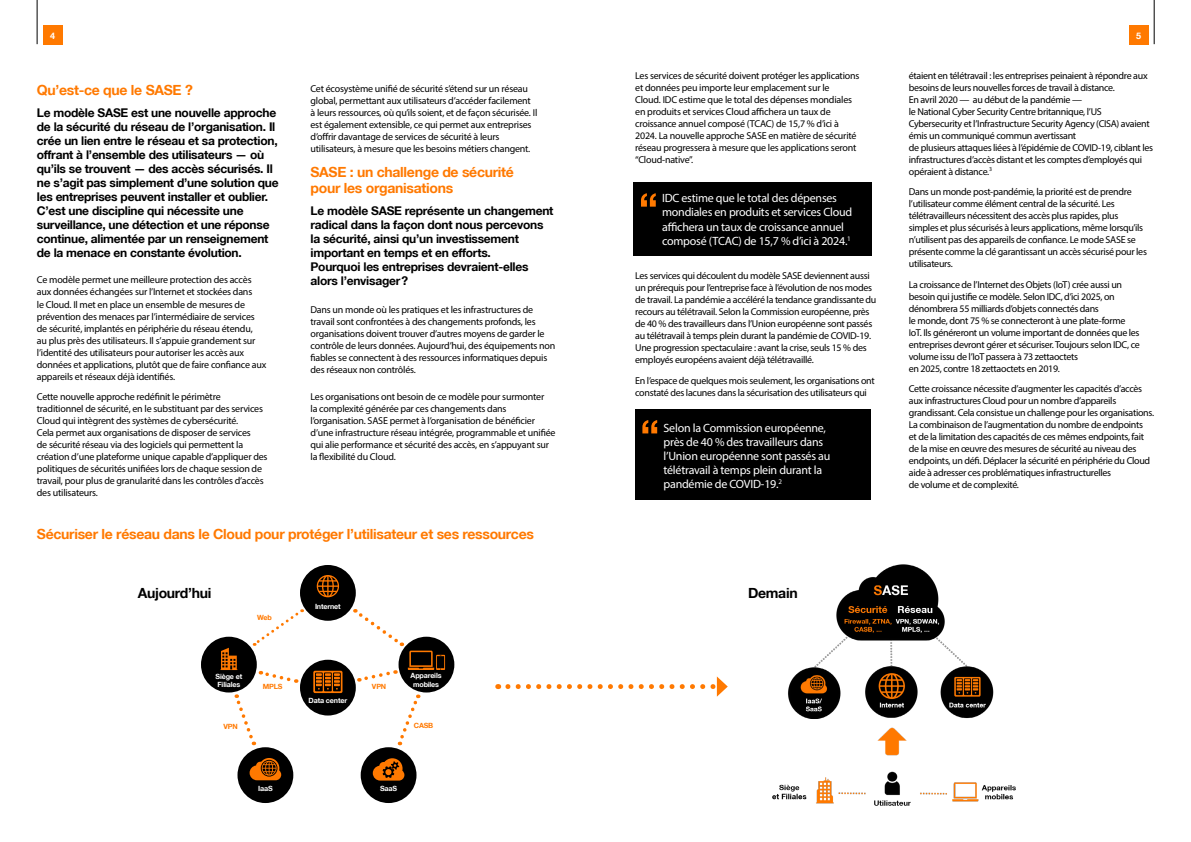
<style>
.page{position:relative;width:1191px;height:842px;background:#fff}
.page>*{position:absolute;margin:0;border:0;box-sizing:border-box;transform-origin:0 0}
.t1{font:700 14px/16px "Helvetica Neue";letter-spacing:-.02em;color:#ff7900}
.t2{font:700 14px "Helvetica Neue";letter-spacing:-.02em;color:#000}
.t3{font:700 12px/14px "Helvetica Neue";letter-spacing:-.02em;color:#000}
.t4{font:12px/14px "Myriad Pro";letter-spacing:-.02em;color:#fff}
.t5{font:10px/12px "Myriad Pro";letter-spacing:-.03em;color:#000}
.t6{font:700 9px "Helvetica Neue";color:#fff}
.t7{font:700 7.2px/8.6px "Helvetica Neue";letter-spacing:-.02em;color:#fff}
.t8{font:700 7.2px "Helvetica Neue";letter-spacing:-.02em;color:#ff7900}
</style>
<div class="page">
<svg style="left:252px;top:609px;width:51px;height:37px"></svg>
<svg style="left:234px;top:694px;width:21px;height:51px"></svg>
<svg style="left:397px;top:694px;width:24px;height:51px"></svg>
<div style="left:300px;top:565px;width:56px;height:56px;background:#000;border-radius:50%"></div>
<svg style="left:317px;top:575px;width:22px;height:22px"></svg>
<div style="left:300px;top:660px;width:56px;height:55px;background:#000;border-radius:50%"></div>
<svg style="left:313px;top:671px;width:29px;height:22px"></svg>
<div style="left:201px;top:637px;width:56px;height:55px;background:#000;border-radius:50%"></div>
<svg style="left:220px;top:648px;width:17px;height:22px"></svg>
<div style="left:237px;top:747px;width:56px;height:56px;background:#000;border-radius:50%"></div>
<svg style="left:250px;top:758px;width:31px;height:22px"></svg>
<div style="left:398px;top:637px;width:56px;height:55px;background:#000;border-radius:50%"></div>
<div style="left:361px;top:747px;width:55px;height:56px;background:#000;border-radius:50%"></div>
<svg style="left:373px;top:758px;width:31px;height:22px"></svg>
<svg style="left:260px;top:670px;width:37px;height:13px"></svg>
<svg style="left:355px;top:609px;width:90px;height:73px"></svg>
<svg style="left:508px;top:676px;width:219px;height:21px"></svg>
<div style="left:635px;top:409px;width:235px;height:90px;background:#000"></div>
<svg style="left:642px;top:420px;width:15px;height:13px"></svg>
<div style="left:634px;top:182px;width:238px;height:74px;background:#000"></div>
<svg style="left:641px;top:193px;width:15px;height:14px"></svg>
<hr style="left:37px;top:0;width:1px;height:44px;background:#000">
<div style="left:43px;top:25px;width:19px;height:19px;background:#ff7900"></div>
<hr style="left:1154px;top:0;width:1px;height:44px;background:#000">
<div style="left:1129px;top:25px;width:19px;height:19px;background:#ff7900"></div>
<img style="left:772px;top:564px;width:244px;height:242px">
<p class="t6" style="left:50px;top:30px;width:7px">4</p>
<p class="t6" style="left:1136px;top:30px;width:7px">5</p>
<h1 class="t1" style="left:37px;top:81px;width:157px">Qu’est-ce que le SASE ?</h1>
<p class="t3" style="left:37px;top:106px;width:243px">Le modèle SASE est une nouvelle approche de la sécurité du réseau de l’organisation. Il crée un lien entre le réseau et sa protection, offrant à l’ensemble des utilisateurs — où qu’ils se trouvent — des accès sécurisés. Il ne s’agit pas simplement d’une solution que les entreprises peuvent installer et oublier.<br>C’est une discipline qui nécessite une surveillance, une détection et une réponse continue, alimentée par un renseignement de la menace en constante évolution.</p>
<p class="t5" style="left:37px;top:274px;width:231px">Ce modèle permet une meilleure protection des accès aux données échangées sur l’Internet et stockées dans<br>le Cloud. Il met en place un ensemble de mesures de prévention des menaces par l’intermédiaire de services de sécurité, implantés en périphérie du réseau étendu,<br>au plus près des utilisateurs. Il s’appuie grandement sur l’identité des utilisateurs pour autoriser les accès aux données et applications, plutôt que de faire confiance aux appareils et réseaux déjà identifiés.</p>
<p class="t5" style="left:37px;top:390px;width:232px">Cette nouvelle approche redéfinit le périmètre traditionnel de sécurité, en le substituant par des services Cloud qui intègrent des systèmes de cybersécurité.<br>Cela permet aux organisations de disposer de services<br>de sécurité réseau via des logiciels qui permettent la création d’une plateforme unique capable d’appliquer des politiques de sécurités unifiées lors de chaque session de travail, pour plus de granularité dans les contrôles d’accès des utilisateurs.</p>
<p class="t5" style="left:310px;top:83px;width:228px">Cet écosystème unifié de sécurité s’étend sur un réseau global, permettant aux utilisateurs d’accéder facilement à leurs ressources, où qu’ils soient, et de façon sécurisée. Il est également extensible, ce qui permet aux entreprises d’offrir davantage de services de sécurité à leurs utilisateurs, à mesure que les besoins métiers changent.</p>
<h1 class="t1" style="left:310px;top:163px;width:205px">SASE : un challenge de sécurité pour les organisations</h1>
<p class="t3" style="left:310px;top:204px;width:244px">Le modèle SASE représente un changement radical dans la façon dont nous percevons la sécurité, ainsi qu’un investissement important en temps et en efforts.<br>Pourquoi les entreprises devraient-elles alors l’envisager?</p>
<p class="t5" style="left:310px;top:304px;width:246px">Dans un monde où les pratiques et les infrastructures de travail sont confrontées à des changements profonds, les organisations doivent trouver d’autres moyens de garder le contrôle de leurs données. Aujourd’hui, des équipements non fiables se connectent à des ressources informatiques depuis des réseaux non contrôlés.</p>
<p class="t5" style="left:310px;top:390px;width:246px">Les organisations ont besoin de ce modèle pour surmonter<br>la complexité générée par ces changements dans l’organisation. SASE permet à l’organisation de bénéficier d’une infrastructure réseau intégrée, programmable et unifiée qui alie performance et sécurité des accès, en s’appuyant sur la flexibilité du Cloud.</p>
<h1 class="t1" style="left:37px;top:525px;width:498px">Sécuriser le réseau dans le Cloud pour protéger l’utilisateur et ses ressources</h1>
<h1 class="t2" style="left:138px;top:584px;width:75px">Aujourd’hui</h1>
<p class="t8" style="left:257px;top:613px;width:16px">Web</p>
<p class="t7" style="left:215px;top:672px;width:28px">Siège et<br>Filiales</p>
<p class="t8" style="left:263px;top:682px;width:21px">MPLS</p>
<p class="t7" style="left:315px;top:602px;width:27px">Internet</p>
<p class="t7" style="left:309px;top:696px;width:40px">Data center</p>
<p class="t8" style="left:372px;top:682px;width:16px">VPN</p>
<p class="t7" style="left:410px;top:671px;width:32px;text-align:center">Appareils mobiles</p>
<p class="t8" style="left:223px;top:721px;width:16px">VPN</p>
<p class="t8" style="left:414px;top:721px;width:21px">CASB</p>
<p class="t7" style="left:258px;top:784px;width:16px">IaaS</p>
<p class="t7" style="left:380px;top:784px;width:19px">SaaS</p>
<p class="t5" style="left:635px;top:69px;width:226px">Les services de sécurité doivent protéger les applications et données peu importe leur emplacement sur le<br>Cloud. IDC estime que le total des dépenses mondiales en produits et services Cloud affichera un taux de croissance annuel composé (TCAC) de 15,7 % d’ici à 2024. La nouvelle approche SASE en matière de sécurité réseau progressera à mesure que les applications seront “Cloud‑native”.</p>
<p class="t4" style="left:662px;top:191px;width:191px">IDC estime que le total des dépenses mondiales en produits et services Cloud affichera un taux de croissance annuel composé (TCAC) de 15,7 % d’ici à 2024.<sup>1</sup></p>
<p class="t5" style="left:635px;top:270px;width:243px">Les services qui découlent du modèle SASE deviennent aussi un prérequis pour l’entreprise face à l’évolution de nos modes de travail. La pandémie a accéléré la tendance grandissante du recours au télétravail. Selon la Commission européenne, près de 40 % des travailleurs dans l’Union européenne sont passés au télétravail à temps plein durant la pandémie de COVID‑19.<br>Une progression spectaculaire : avant la crise, seuls 15 % des employés européens avaient déjà télétravaillé.</p>
<p class="t5" style="left:635px;top:374px;width:241px">En l’espace de quelques mois seulement, les organisations ont constaté des lacunes dans la sécurisation des utilisateurs qui</p>
<p class="t4" style="left:663px;top:420px;width:168px">Selon la Commission européenne, près de 40 % des travailleurs dans l’Union européenne sont passés au télétravail à temps plein durant la pandémie de COVID‑19.<sup>2</sup></p>
<p class="t5" style="left:909px;top:69px;width:246px">étaient en télétravail : les entreprises peinaient à répondre aux besoins de leurs nouvelles forces de travail à distance.<br>En avril 2020 — au début de la pandémie —<br>le National Cyber Security Centre britannique, l’US Cybersecurity et l’Infrastructure Security Agency (CISA) avaient émis un communiqué commun avertissant<br>de plusieurs attaques liées à l’épidémie de COVID‑19, ciblant les infrastructures d’accès distant et les comptes d’employés qui opéraient à distance.<sup>3</sup></p>
<p class="t5" style="left:909px;top:186px;width:240px">Dans un monde post-pandémie, la priorité est de prendre l’utilisateur comme élément central de la sécurité. Les télétravailleurs nécessitent des accès plus rapides, plus simples et plus sécurisés à leurs applications, même lorsqu’ils n’utilisent pas des appareils de confiance. Le mode SASE se présente comme la clé garantissant un accès sécurisé pour les utilisateurs.</p>
<p class="t5" style="left:909px;top:278px;width:232px">La croissance de l’Internet des Objets (IoT) crée aussi un besoin qui justifie ce modèle. Selon IDC, d’ici 2025, on dénombrera 55 milliards d’objets connectés dans<br>le monde, dont 75 % se connecteront à une plate-forme IoT. Ils généreront un volume important de données que les entreprises devront gérer et sécuriser. Toujours selon IDC, ce volume issu de l’IoT passera à 73 zettaoctets<br>en 2025, contre 18 zettaoctets en 2019.</p>
<p class="t5" style="left:909px;top:383px;width:247px">Cette croissance nécessite d’augmenter les capacités d’accès aux infrastructures Cloud pour un nombre d’appareils grandissant. Cela consistue un challenge pour les organisations.<br>La combinaison de l’augmentation du nombre de endpoints<br>et de la limitation des capacités de ces mêmes endpoints, fait de la mise en œuvre des mesures de sécurité au niveau des endpoints, un défi. Déplacer la sécurité en périphérie du Cloud aide à adresser ces problématiques infrastructurelles<br>de volume et de complexité.</p>
<h1 class="t2" style="left:748px;top:585px;width:51px">Demain</h1>
</div>
